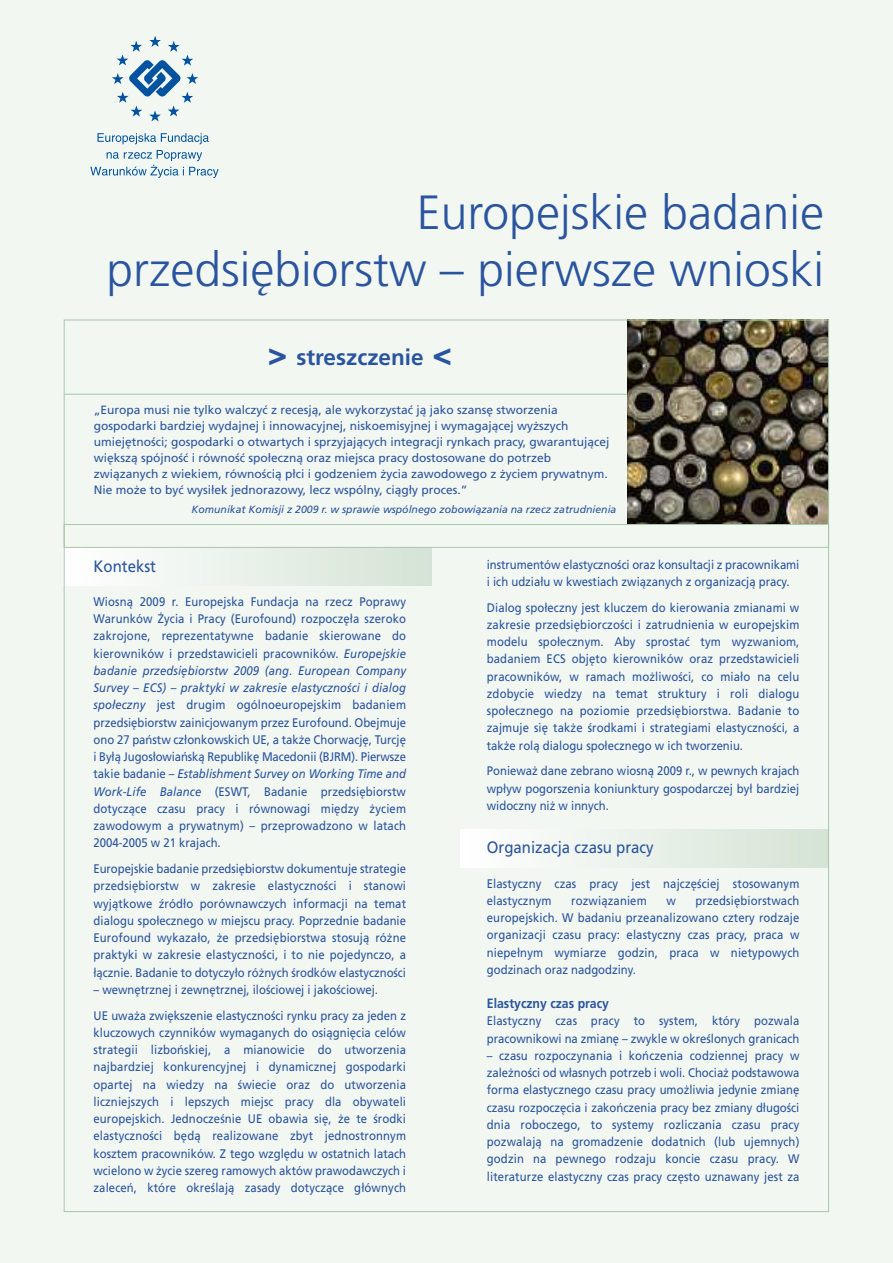
<style>
.page{position:relative;width:893px;height:1263px;background:#f2f7f2}
.page>*{position:absolute;margin:0;border:0;box-sizing:border-box;transform-origin:0 0}
.t1{font:300 48px/57px "Frutiger LT Com";color:#2a549d;text-align:right}
.t2{font:700 22.5px "Frutiger LT Com";color:#2a549d}
.t3{font:16.5px "Frutiger LT Com";color:#2a549d;scale:.91 1}
.t4{font:700 13.5px "Frutiger LT Com";color:#2a549d;scale:.91 1}
.t5{font:12.45px/17.2px "Frutiger LT Com";color:#2a549d;text-align:justify;scale:.91 1}
.t6{font:12px/15.9px "Frutiger LT Com";color:#2a549d}
.t7{font:italic 10.5px "Frutiger LT Com";color:#2a549d}
.s1{font-weight:900;font-size:32.55px}
.s2{font-style:italic}
</style>
<div class="page">
<div style="left:64px;top:547px;width:368px;height:38px;background:linear-gradient(to right,#fff,#d4e3d5)"></div>
<div style="left:460px;top:829px;width:368px;height:38px;background:linear-gradient(to right,#fff,#d4e3d5)"></div>
<svg style="left:112px;top:36px;width:86px;height:85px"></svg>
<svg style="left:97px;top:133px;width:112px;height:11px"></svg>
<svg style="left:90px;top:150px;width:129px;height:28px"></svg>
<hr style="left:64px;top:394px;width:565px;height:1px;background:#a8c7a9">
<div style="left:64px;top:524px;width:765px;height:24px;border:1px solid #a8c7a9"></div>
<img style="left:627px;top:322px;width:200px;height:202px">
<h1 class="t1" style="left:107px;top:184px;width:719px">Europejskie badanie przedsiębiorstw – pierwsze wnioski</h1>
<h2 class="t2" style="left:268px;top:344px;width:186px"><span class="s1">&gt;</span> streszczenie <span class="s1">&lt;</span></h2>
<p class="t6" style="left:94px;top:402px;width:517px">„Europa musi nie tylko walczyć z recesją, ale wykorzystać ją jako szansę stworzenia gospodarki bardziej wydajnej i innowacyjnej, niskoemisyjnej i wymagającej wyższych umiejętności; gospodarki o otwartych i sprzyjających integracji rynkach pracy, gwarantującej większą spójność i równość społeczną oraz miejsca pracy dostosowane do potrzeb związanych z wiekiem, równością płci i godzeniem życia zawodowego z życiem prywatnym.<br>Nie może to być wysiłek jednorazowy, lecz wspólny, ciągły proces.”</p>
<p class="t7" style="left:191px;top:503px;width:426px">Komunikat Komisji z 2009 r. w sprawie wspólnego zobowiązania na rzecz zatrudnienia</p>
<h3 class="t3" style="left:94px;top:556px;width:70px">Kontekst</h3>
<p class="t5" style="left:94px;top:593px;width:345px">Wiosną 2009 r. Europejska Fundacja na rzecz Poprawy Warunków Życia i Pracy (Eurofound) rozpoczęła szeroko zakrojone, reprezentatywne badanie skierowane do kierowników i przedstawicieli pracowników. <span class="s2">Europejskie badanie przedsiębiorstw 2009 (ang. European Company Survey – ECS) – praktyki w zakresie elastyczności i dialog społeczny</span> jest drugim ogólnoeuropejskim badaniem przedsiębiorstw zainicjowanym przez Eurofound. Obejmuje ono 27 państw członkowskich UE, a także Chorwację, Turcję i Byłą Jugosłowiańską Republikę Macedonii (BJRM). Pierwsze takie badanie – <span class="s2">Establishment Survey on Working Time and Work-Life Balance</span> (ESWT, Badanie przedsiębiorstw dotyczące czasu pracy i równowagi między życiem zawodowym a prywatnym) – przeprowadzono w latach 2004-2005 w 21 krajach.</p>
<p class="t5" style="left:94px;top:860px;width:345px">Europejskie badanie przedsiębiorstw dokumentuje strategie przedsiębiorstw w zakresie elastyczności i stanowi wyjątkowe źródło porównawczych informacji na temat dialogu społecznego w miejscu pracy. Poprzednie badanie Eurofound wykazało, że przedsiębiorstwa stosują różne praktyki w zakresie elastyczności, i to nie pojedynczo, a łącznie. Badanie to dotyczyło różnych środków elastyczności</p>
<p class="t5" style="left:94px;top:977px;width:345px;line-height:25.8px">– wewnętrznej i zewnętrznej, ilościowej i jakościowej.<br>UE uważa zwiększenie elastyczności rynku pracy za jeden z</p>
<p class="t5" style="left:94px;top:1024px;width:345px">kluczowych czynników wymaganych do osiągnięcia celów strategii lizbońskiej, a mianowicie do utworzenia najbardziej konkurencyjnej i dynamicznej gospodarki opartej na wiedzy na świecie oraz do utworzenia liczniejszych i lepszych miejsc pracy dla obywateli europejskich. Jednocześnie UE obawia się, że te środki elastyczności będą realizowane zbyt jednostronnym kosztem pracowników. Z tego względu w ostatnich latach wcielono w życie szereg ramowych aktów prawodawczych i zaleceń, które określają zasady dotyczące głównych</p>
<p class="t5" style="left:487px;top:556px;width:345px">instrumentów elastyczności oraz konsultacji z pracownikami i ich udziału w kwestiach związanych z organizacją pracy.</p>
<p class="t5" style="left:487px;top:599px;width:345px">Dialog społeczny jest kluczem do kierowania zmianami w zakresie przedsiębiorczości i zatrudnienia w europejskim modelu społecznym. Aby sprostać tym wyzwaniom, badaniem ECS objęto kierowników oraz przedstawicieli pracowników, w ramach możliwości, co miało na celu zdobycie wiedzy na temat struktury i roli dialogu społecznego na poziomie przedsiębiorstwa. Badanie to zajmuje się także środkami i strategiami elastyczności, a także rolą dialogu społecznego w ich tworzeniu.</p>
<p class="t5" style="left:487px;top:762px;width:345px">Ponieważ dane zebrano wiosną 2009 r., w pewnych krajach wpływ pogorszenia koniunktury gospodarczej był bardziej widoczny niż w innych.</p>
<h3 class="t3" style="left:487px;top:838px;width:185px">Organizacja czasu pracy</h3>
<p class="t5" style="left:487px;top:875px;width:345px">Elastyczny czas pracy jest najczęściej stosowanym elastycznym</p>
<p class="t5" style="left:487px;top:892px;width:345px;text-indent:209px">przedsiębiorstwach europejskich. W badaniu przeanalizowano cztery rodzaje organizacji czasu pracy: elastyczny czas pracy, praca w niepełnym wymiarze godzin, praca w nietypowych godzinach oraz nadgodziny.</p>
<p class="t4" style="left:487px;top:995px;width:136px">Elastyczny czas pracy</p>
<p class="t5" style="left:487px;top:1012px;width:345px">Elastyczny czas pracy to system, który pozwala pracownikowi na zmianę – zwykle w określonych granicach</p>
<p class="t5" style="left:487px;top:1047px;width:345px">– czasu rozpoczynania i kończenia codziennej pracy w zależności od własnych potrzeb i woli. Chociaż podstawowa forma elastycznego czasu pracy umożliwia jedynie zmianę czasu rozpoczęcia i zakończenia pracy bez zmiany długości dnia roboczego, to systemy rozliczania czasu pracy pozwalają na gromadzenie dodatnich (lub ujemnych) godzin na pewnego rodzaju koncie czasu pracy. W literaturze elastyczny czas pracy często uznawany jest za</p>
<p class="t5" style="left:571px;top:892px;width:85px">rozwiązaniem</p>
<p class="t5" style="left:666px;top:892px;width:12px">w</p>
</div>
